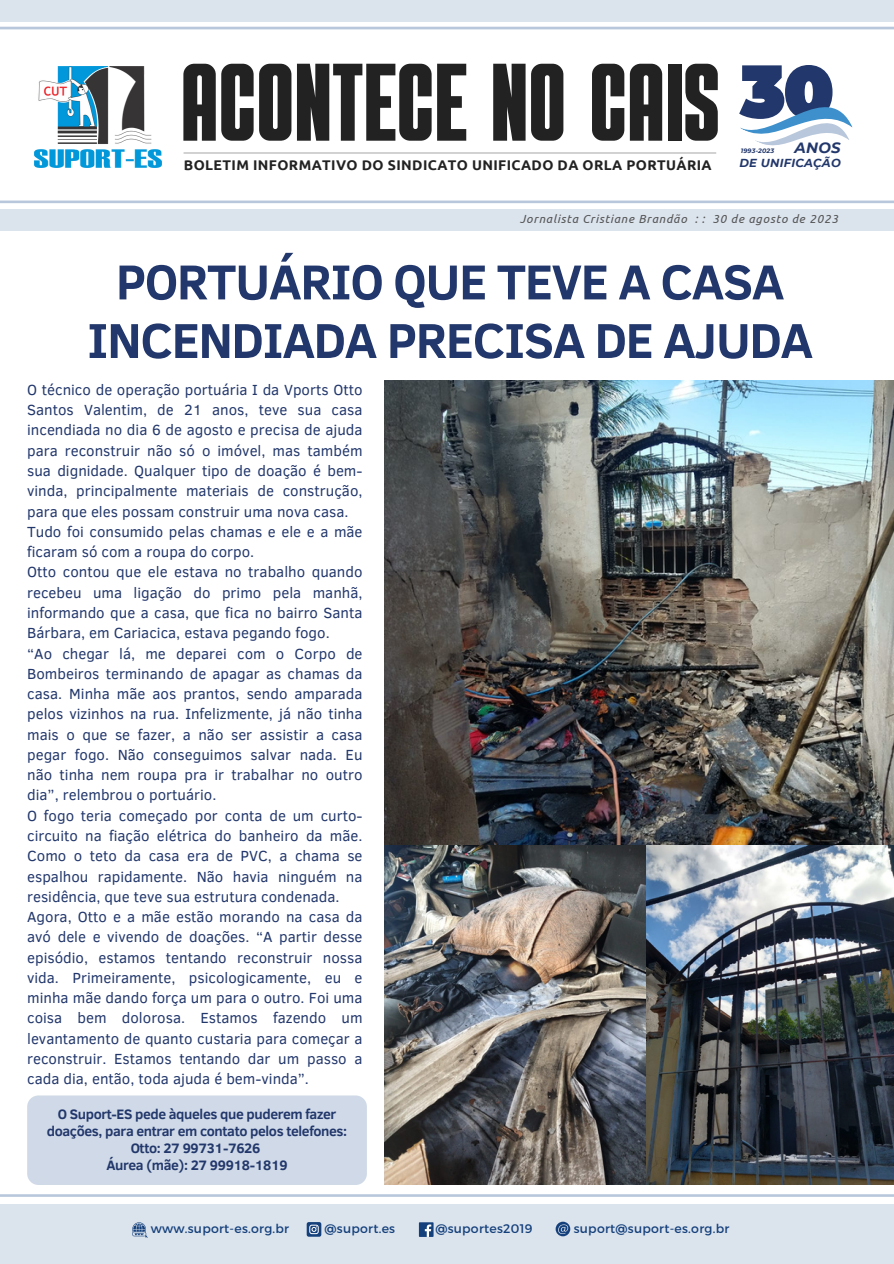
<style>
.page{position:relative;width:894px;height:1264px;background:#fff}
.page>*{position:absolute;margin:0;border:0;box-sizing:border-box;transform-origin:0 0}
.t1{font:109.95px "Alpha";letter-spacing:-.01em;color:#222}
.t2{font:700 50.1px/58.5px "Clear Sans";letter-spacing:-.025em;color:#22376b;text-align:center}
.t3{font:15px/20.2px "Clear Sans";color:#22376b;text-align:justify}
.t4{font:italic 700 14.85px "Montserrat";color:#22376b}
.t5{font:700 14.1px "Ubuntu";letter-spacing:.03em;color:#222}
.t6{font:700 13.95px/17px "Clear Sans";letter-spacing:-.025em;color:#22376b;text-align:center}
.t7{font:12.45px "Montserrat";letter-spacing:.02em;color:#14407b}
.t8{font:italic 11.7px "Ubuntu";letter-spacing:.065em;color:#545454}
.t9{font:italic 700 11.55px "Montserrat";letter-spacing:.02em;color:#22376b}
.t10{font:italic 700 6.3px "Montserrat";letter-spacing:.02em;color:#22376b}
</style>
<div class="page">
<div style="left:0;top:209px;width:893px;height:22px;background:#dbe3ed"></div>
<svg style="left:0;top:200px;width:893px;height:3px;background:#c4d1e1"></svg>
<div style="left:0;top:0;width:893px;height:22px;background:#dbe3ed"></div>
<hr style="left:0;top:27px;width:893px;height:2px;background:#b8c7db">
<hr style="left:183px;top:153px;width:533px;height:1px;background:#a6a6a6">
<img style="left:35px;top:67px;width:127px;height:100px">
<svg style="left:739px;top:65px;width:114px;height:81px"></svg>
<div style="left:0;top:1204px;width:893px;height:59px;background:#dbe3ed"></div>
<hr style="left:0;top:1194px;width:893px;height:2px;background:#c0cddf">
<div style="left:419px;top:1222px;width:14px;height:14px;background:#14407b"></div>
<svg style="left:424px;top:1224px;width:7px;height:12px"></svg>
<svg style="left:555px;top:1221px;width:15px;height:15px"></svg>
<svg style="left:306px;top:1222px;width:15px;height:14px"></svg>
<svg style="left:132px;top:1222px;width:16px;height:15px"></svg>
<img style="left:385px;top:380px;width:508px;height:804px">
<div style="left:27px;top:1095px;width:340px;height:89px;background:#cfd9e7;border-radius:11px"></div>
<p class="t1" style="left:180px;top:53px;width:540px">ACONTECE NO CAIS</p>
<p class="t5" style="left:184px;top:157px;width:529px">BOLETIM INFORMATIVO DO SINDICATO UNIFICADO DA ORLA PORTUÁRIA</p>
<p class="t4" style="left:794px;top:138px;width:48px">ANOS</p>
<p class="t9" style="left:739px;top:156px;width:103px">DE UNIFICAÇÃO</p>
<p class="t10" style="left:740px;top:147px;width:35px">1993-2023</p>
<p class="t8" style="left:519px;top:212px;width:320px">Jornalista Cristiane Brandão : : 30 de agosto de 2023</p>
<p class="t2" style="left:87px;top:250px;width:727px">PORTUÁRIO QUE TEVE A CASA<br>INCENDIADA PRECISA DE AJUDA</p>
<p class="t3" style="left:27px;top:379px;width:337px">O técnico de operação portuária I da Vports Otto Santos Valentim, de 21 anos, teve sua casa incendiada no dia 6 de agosto e precisa de ajuda para reconstruir não só o imóvel, mas também sua dignidade. Qualquer tipo de doação é bem&shy;vinda, principalmente materiais de construção, para que eles possam construir uma nova casa.</p>
<p class="t3" style="left:27px;top:520px;width:337px">Tudo foi consumido pelas chamas e ele e a mãe ficaram só com a roupa do corpo.</p>
<p class="t3" style="left:27px;top:561px;width:337px">Otto contou que ele estava no trabalho quando recebeu uma ligação do primo pela manhã, informando que a casa, que fica no bairro Santa Bárbara, em Cariacica, estava pegando fogo.</p>
<p class="t3" style="left:27px;top:642px;width:337px">“Ao chegar lá, me deparei com o Corpo de Bombeiros terminando de apagar as chamas da casa. Minha mãe aos prantos, sendo amparada pelos vizinhos na rua. Infelizmente, já não tinha mais o que se fazer, a não ser assistir a casa pegar fogo. Não conseguimos salvar nada. Eu não tinha nem roupa pra ir trabalhar no outro dia”, relembrou o portuário.</p>
<p class="t3" style="left:27px;top:804px;width:337px">O fogo teria começado por conta de um curto&shy;circuito na fiação elétrica do banheiro da mãe.<br>Como o teto da casa era de PVC, a chama se espalhou rapidamente. Não havia ninguém na residência, que teve sua estrutura condenada.</p>
<p class="t3" style="left:27px;top:906px;width:337px">Agora, Otto e a mãe estão morando na casa da avó dele e vivendo de doações. “A partir desse episódio, estamos tentando reconstruir nossa vida. Primeiramente, psicologicamente, eu e minha mãe dando força um para o outro. Foi uma coisa bem dolorosa. Estamos fazendo um levantamento de quanto custaria para começar a reconstruir. Estamos tentando dar um passo a cada dia, então, toda ajuda é bem-vinda”.</p>
<p class="t6" style="left:47px;top:1104px;width:302px">O Suport-ES pede àqueles que puderem fazer doações, para entrar em contato pelos telefones:</p>
<p class="t6" style="left:131px;top:1138px;width:131px">Otto: 27 99731-7626</p>
<p class="t6" style="left:106px;top:1155px;width:183px">Áurea (mãe): 27 99918-1819</p>
<p class="t7" style="left:151px;top:1220px;width:140px">www.suport-es.org.br</p>
<p class="t7" style="left:324px;top:1220px;width:72px">@suport.es</p>
<p class="t7" style="left:435px;top:1220px;width:98px">@suportes2019</p>
<p class="t7" style="left:573px;top:1220px;width:157px">suport@suport-es.org.br</p>
</div>
